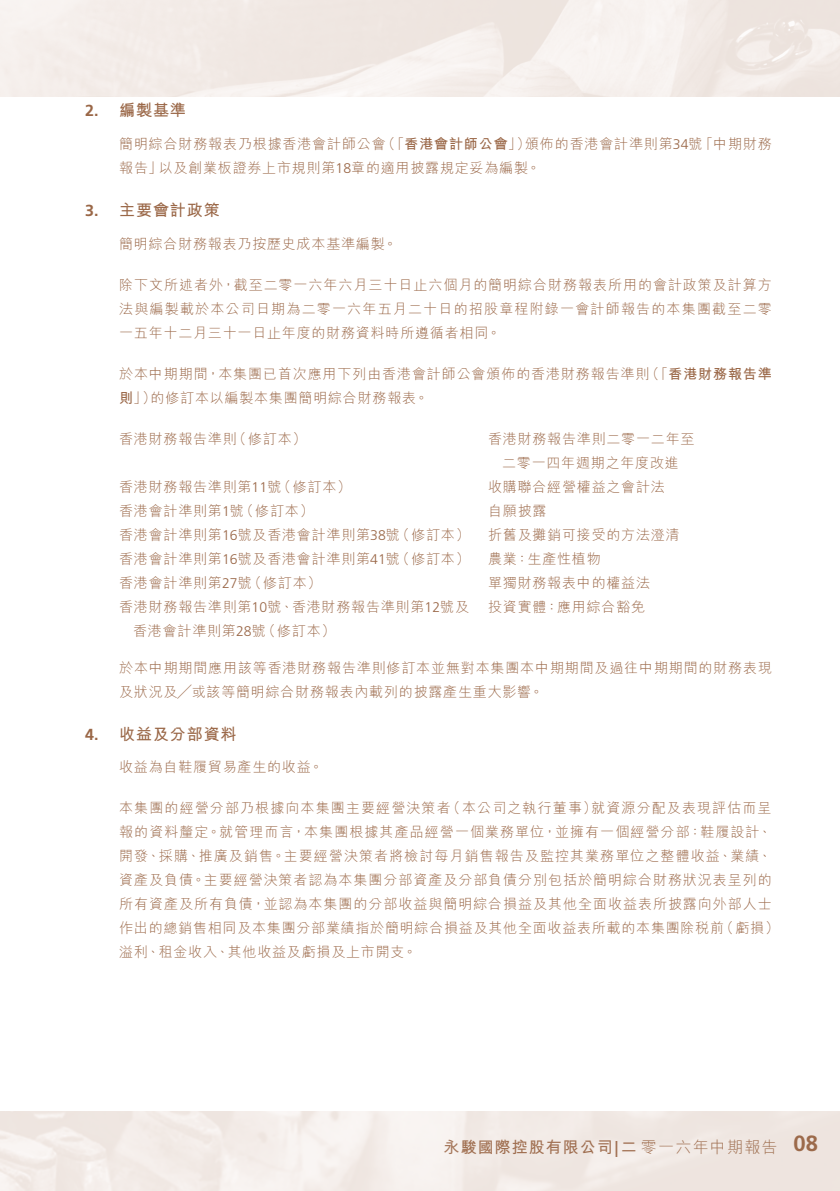
<style>
.page{position:relative;width:840px;height:1191px;background:#fff}
.page>*{position:absolute;margin:0;border:0;box-sizing:border-box;transform-origin:0 0}
.t1{font:700 22px "Frutiger LT Std";color:#9a6747}
.t2{font:700 16px "M Hei HK";letter-spacing:.055em;color:#9a6747}
.t3{font:700 16px "Frutiger LT Std";color:#9a6747}
.t4{font:300 14px/24px "M Hei HK";letter-spacing:.055em;color:#9a6747}
.t5{font:300 14px "M Hei HK";letter-spacing:.075em;color:#9a6747}
.t6{font:300 14px "M Hei HK";letter-spacing:.08em;color:#9a6747}
.t7{font:700 14px "M Hei HK";letter-spacing:.06em;color:#9a6747}
.s1{font-weight:300}
.s2{font-family:"Frutiger LT Std"}
.s3{font-weight:700}
</style>
<div class="page">
<p class="t3" style="left:85px;top:101px;width:15px">2.</p>
<p class="t3" style="left:85px;top:201px;width:15px">3.</p>
<p class="t3" style="left:85px;top:724px;width:15px">4.</p>
<p class="t2" style="left:119px;top:99px;width:68px">編製基準</p>
<p class="t7" style="left:381px;top:134px;width:150px"><span class="s1">（「</span>香港會計師公會<span class="s1">」）</span></p>
<p class="t4" style="left:159px;top:132px;width:383px;text-indent:-39px">簡明綜合財務報表乃根據香港會計師公會<br>以及創業板證券上市規則第<span class="s2">18</span>章的適用披露規定妥為編製。</p>
<p class="t4" style="left:525px;top:132px;width:179px">頒佈的香港會計準則第<span class="s2">34</span>號</p>
<p class="t4" style="left:698px;top:132px;width:74px">「中期財務</p>
<p class="t4" style="left:119px;top:156px;width:44px">報告」</p>
<p class="t2" style="left:119px;top:198px;width:102px">主要會計政策</p>
<p class="t4" style="left:119px;top:231px;width:279px">簡明綜合財務報表乃按歷史成本基準編製。</p>
<p class="t4" style="left:119px;top:272px;width:653px;text-align:justify">除下文所述者外，截至二零一六年六月三十日止六個月的簡明綜合財務報表所用的會計政策及計算方法與編製載於本公司日期為二零一六年五月二十日的招股章程附錄一會計師報告的本集團截至二零一五年十二月三十一日止年度的財務資料時所遵循者相同。</p>
<p class="t7" style="left:645px;top:363px;width:128px"><span class="s1">（「</span>香港財務報告準</p>
<p class="t4" style="left:150px;top:361px;width:500px;text-indent:-31px">於本中期期間，本集團已首次應用下列由香港會計師公會頒佈的香港財務報告準則的修訂本以編製本集團簡明綜合財務報表。</p>
<p class="t4" style="left:119px;top:385px;width:38px"><span class="s3">則</span>」）</p>
<p class="t4" style="left:232px;top:426px;width:75px">（修訂本）</p>
<p class="t4" style="left:119px;top:426px;width:119px">香港財務報告準則</p>
<p class="t4" style="left:488px;top:426px;width:208px">香港財務報告準則二零一二年至</p>
<p class="t4" style="left:277px;top:474px;width:75px">（修訂本）</p>
<p class="t4" style="left:119px;top:474px;width:164px">香港財務報告準則第<span class="s2">11</span>號</p>
<p class="t4" style="left:488px;top:450px;width:192px;text-indent:14px">二零一四年週期之年度改進收購聯合經營權益之會計法</p>
<p class="t4" style="left:240px;top:498px;width:75px">（修訂本）</p>
<p class="t4" style="left:119px;top:498px;width:126px">香港會計準則第號<span class="s2">1</span></p>
<p class="t4" style="left:488px;top:498px;width:60px">自願披露</p>
<p class="t4" style="left:395px;top:522px;width:75px">（修訂本）</p>
<p class="t4" style="left:119px;top:522px;width:282px">香港會計準則第<span class="s2">16</span>號及香港會計準則第<span class="s2">38</span>號</p>
<p class="t4" style="left:488px;top:522px;width:193px">折舊及攤銷可接受的方法澄清</p>
<p class="t4" style="left:395px;top:546px;width:75px">（修訂本）</p>
<p class="t4" style="left:119px;top:546px;width:282px">香港會計準則第<span class="s2">16</span>號及香港會計準則第<span class="s2">41</span>號</p>
<p class="t4" style="left:488px;top:546px;width:114px">農業：生產性植物</p>
<p class="t4" style="left:247px;top:570px;width:75px">（修訂本）</p>
<p class="t4" style="left:119px;top:570px;width:134px">香港會計準則第<span class="s2">27</span>號</p>
<p class="t4" style="left:119px;top:594px;width:351px">香港財務報告準則第<span class="s2">10</span>號、香港財務報告準則第<span class="s2">12</span>號及</p>
<p class="t4" style="left:261px;top:618px;width:75px">（修訂本(</p>
<p class="t4" style="left:133px;top:618px;width:134px">香港會計準則第<span class="s2">28</span>號</p>
<p class="t4" style="left:488px;top:570px;width:163px">單獨財務報表中的權益法</p>
<p class="t4" style="left:488px;top:594px;width:158px">投資實體：應用綜合豁免</p>
<p class="t4" style="left:119px;top:655px;width:654px">於本中期期間應用該等香港財務報告準則修訂本並無對本集團本中期期間及過往中期期間的財務表現及狀況及╱或該等簡明綜合財務報表內載列的披露產生重大影響。</p>
<p class="t2" style="left:119px;top:722px;width:119px">收益及分部資料</p>
<p class="t4" style="left:119px;top:755px;width:205px">收益為自鞋履貿易產生的收益。</p>
<p class="t6" style="left:446px;top:801px;width:151px">（本公司之執行董事）</p>
<p class="t6" style="left:119px;top:801px;width:333px">本集團的經營分部乃根據向本集團主要經營決策者</p>
<p class="t5" style="left:119px;top:825px;width:654px">報的資料釐定。就管理而言，本集團根據其產品經營一個業務單位，並擁有一個經營分部：鞋履設計、</p>
<p class="t5" style="left:119px;top:849px;width:654px">開發、採購、推廣及銷售。主要經營決策者將檢討每月銷售報告及監控其業務單位之整體收益、業績、</p>
<p class="t4" style="left:119px;top:868px;width:653px">資產及負債。主要經營決策者認為本集團分部資產及分部負債分別包括於簡明綜合財務狀況表呈列的</p>
<p class="t4" style="left:119px;top:892px;width:653px">所有資產及所有負債，並認為本集團的分部收益與簡明綜合損益及其他全面收益表所披露向外部人士</p>
<p class="t4" style="left:719px;top:916px;width:61px">（虧損(</p>
<p class="t6" style="left:591px;top:801px;width:182px">就資源分配及表現評估而呈</p>
<p class="t4" style="left:119px;top:916px;width:606px">作出的總銷售相同及本集團分部業績指於簡明綜合損益及其他全面收益表所載的本集團除稅前溢利、租金收入、其他收益及虧損及上市開支。</p>
<p class="t2" style="left:443px;top:1135px;width:335px">永駿國際控股有限公司二<span class="s2">|</span> <span class="s1">零一六年中期報告</span></p>
<h1 class="t1" style="left:793px;top:1130px;width:26px">08</h1>
</div>
